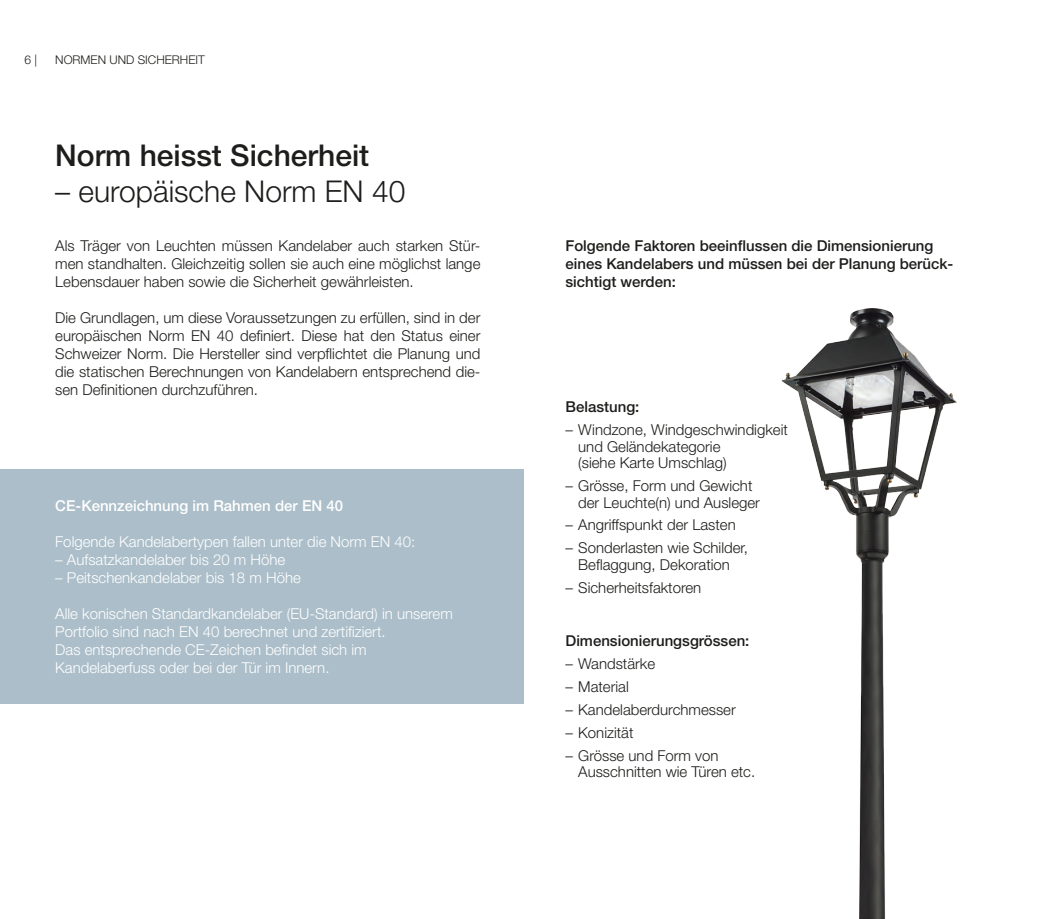
<style>
.page{position:relative;width:1046px;height:919px;background:#fff}
.page>*{position:absolute;margin:0;border:0;box-sizing:border-box;transform-origin:0 0}
.t1{font:500 30px "Helvetica Neue LT Pro";color:#1d1d1b}
.t2{font:300 30px "Helvetica Neue LT Pro";color:#1d1d1b}
.t3{font:300 15px/18px "Helvetica Neue LT Pro";color:#1d1d1b}
.t4{font:300 15px/18px "Helvetica Neue LT Pro";color:#fff}
.t5{font:500 15px/18px "Helvetica Neue LT Pro";color:#1d1d1b}
.t6{font:500 15px "Helvetica Neue LT Pro";color:#fff}
.t7{font:300 12px "Helvetica Neue LT Pro";color:#1d1d1b}
</style>
<div class="page">
<img style="left:781px;top:308px;width:176px;height:610px">
<div style="left:0;top:469px;width:523px;height:234px;background:#abbec9"></div>
<p class="t7" style="left:25px;top:52px;width:14px">6 |</p>
<p class="t7" style="left:55px;top:52px;width:151px">NORMEN UND SICHERHEIT</p>
<h1 class="t1" style="left:55px;top:137px;width:315px">Norm heisst Sicherheit</h1>
<h1 class="t2" style="left:55px;top:173px;width:352px">– europäische Norm EN 40</h1>
<p class="t3" style="left:55px;top:236px;width:427px;text-align:justify">Als Träger von Leuchten müssen Kandelaber auch starken Stür&shy;men standhalten. Gleichzeitig sollen sie auch eine möglichst lange Lebensdauer haben sowie die Sicherheit gewährleisten.</p>
<p class="t3" style="left:55px;top:308px;width:427px;text-align:justify">Die Grundlagen, um diese Voraussetzungen zu erfüllen, sind in der europäischen Norm EN 40 definiert. Diese hat den Status einer Schweizer Norm. Die Hersteller sind verpflichtet die Planung und die statischen Berechnungen von Kandelabern entsprechend die&shy;sen Definitionen durchzuführen.</p>
<p class="t6" style="left:55px;top:496px;width:289px">CE-Kennzeichnung im Rahmen der EN 40</p>
<p class="t4" style="left:55px;top:532px;width:362px">Folgende Kandelabertypen fallen unter die Norm EN 40:</p>
<p class="t4" style="left:55px;top:550px;width:232px">– Aufsatzkandelaber bis 20 m Höhe</p>
<p class="t4" style="left:55px;top:568px;width:247px">– Peitschenkandelaber bis 18 m Höhe</p>
<p class="t4" style="left:55px;top:604px;width:399px">Alle konischen Standardkandelaber (EU-Standard) in unserem Portfolio sind nach EN 40 berechnet und zertifiziert.<br>Das entsprechende CE-Zeichen befindet sich im Kandelaberfuss oder bei der Tür im Innern.</p>
<p class="t5" style="left:566px;top:236px;width:389px">Folgende Faktoren beeinflussen die Dimensionierung eines Kandelabers und müssen bei der Planung berück&shy;sichtigt werden:</p>
<p class="t5" style="left:566px;top:398px;width:75px">Belastung:</p>
<p class="t3" style="left:578px;top:421px;width:211px;line-height:16.5px;text-indent:-13px">– Windzone, Windgeschwindigkeit und Geländekategorie<br>(siehe Karte Umschlag)</p>
<p class="t3" style="left:578px;top:477px;width:183px;line-height:16.5px;text-indent:-13px">– Grösse, Form und Gewicht der Leuchte(n) und Ausleger</p>
<p class="t3" style="left:566px;top:516px;width:172px">– Angriffspunkt der Lasten</p>
<p class="t3" style="left:566px;top:539px;width:184px;line-height:16.5px;text-align:center">– Sonderlasten wie Schilder,<br>Beflaggung, Dekoration</p>
<p class="t3" style="left:566px;top:578px;width:137px">– Sicherheitsfaktoren</p>
<p class="t5" style="left:566px;top:631px;width:185px">Dimensionierungsgrössen:</p>
<p class="t3" style="left:566px;top:654px;width:91px">– Wandstärke</p>
<p class="t3" style="left:566px;top:677px;width:65px">– Material</p>
<p class="t3" style="left:566px;top:700px;width:172px">– Kandelaberdurchmesser</p>
<p class="t3" style="left:566px;top:723px;width:70px">– Konizität</p>
<p class="t3" style="left:578px;top:746px;width:178px;line-height:16.5px;text-indent:-13px">– Grösse und Form von<br>Ausschnitten wie Türen etc.</p>
</div>
